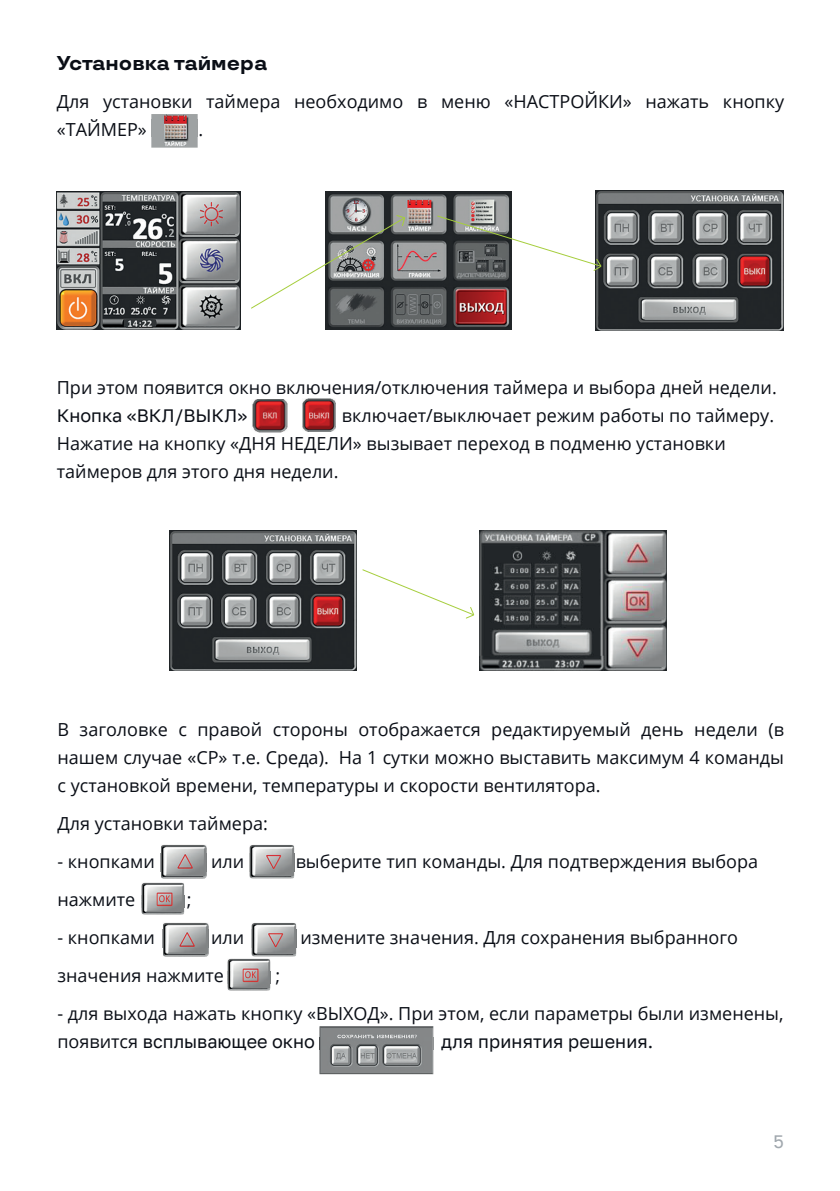
<style>
.page{position:relative;width:840px;height:1191px;background:#fff}
.page>*{position:absolute;margin:0;border:0;box-sizing:border-box;transform-origin:0 0}
.t1{font:700 20px "TT Travels";color:#0a0e16}
.t2{font:18px/28px "Open Sans";color:#0a0e16}
.t3{font:18px "Golos Text";color:#0a0e16}
.t4{font:18px "Golos Text";color:#a1a8ae}
.s1{font-family:"Open Sans"}
</style>
<div class="page">
<img style="left:151px;top:114px;width:46px;height:34px">
<img style="left:151px;top:120px;width:46px;height:17px">
<img style="left:595px;top:190px;width:187px;height:140px">
<img style="left:325px;top:192px;width:185px;height:137px">
<img style="left:57px;top:191px;width:183px;height:138px">
<svg style="left:251px;top:214px;width:155px;height:95px"></svg>
<svg style="left:436px;top:215px;width:165px;height:57px"></svg>
<img style="left:252px;top:399px;width:36px;height:33px">
<img style="left:252px;top:410px;width:36px;height:16px">
<img style="left:302px;top:398px;width:34px;height:33px">
<svg style="left:362px;top:569px;width:112px;height:50px"></svg>
<img style="left:169px;top:530px;width:188px;height:141px">
<img style="left:479px;top:530px;width:186px;height:141px">
<img style="left:249px;top:845px;width:45px;height:33px">
<img style="left:249px;top:854px;width:45px;height:18px">
<img style="left:161px;top:844px;width:45px;height:34px">
<img style="left:161px;top:854px;width:45px;height:18px">
<img style="left:141px;top:882px;width:43px;height:32px">
<img style="left:141px;top:895px;width:43px;height:13px">
<img style="left:251px;top:923px;width:45px;height:33px">
<img style="left:251px;top:930px;width:45px;height:18px">
<img style="left:163px;top:922px;width:45px;height:34px">
<img style="left:163px;top:930px;width:45px;height:18px">
<img style="left:227px;top:958px;width:43px;height:32px">
<img style="left:227px;top:971px;width:43px;height:13px">
<img style="left:319px;top:1026px;width:114px;height:48px">
<img style="left:319px;top:1038px;width:114px;height:12px">
<p class="t1" style="left:57px;top:51px;width:212px">Установка таймера</p>
<p class="t2" style="left:57px;top:87px;width:728px">Для установки таймера необходимо в меню «НАСТРОЙКИ» нажать кнопку «ТАЙМЕР»</p>
<p class="t2" style="left:198px;top:115px;width:6px">.</p>
<p class="t2" style="left:57px;top:373px;width:721px">При этом появится окно включения/отключения таймера и выбора дней недели.</p>
<p class="t3" style="left:57px;top:405px;width:192px">Кнопка «ВКЛ/ВЫКЛ»</p>
<p class="t2" style="left:57px;top:401px;width:718px;text-indent:285px">включает/выключает режим работы по таймеру.<br>Нажатие на кнопку «ДНЯ НЕДЕЛИ» вызывает переход в подменю установки таймеров для этого дня недели.</p>
<p class="t2" style="left:57px;top:714px;width:727px;text-align:justify">В заголовке с правой стороны отображается редактируемый день недели (в нашем случае «СР» т.е. Среда). На 1 сутки можно выставить максимум 4 команды с установкой времени, температуры и скорости вентилятора.</p>
<p class="t2" style="left:57px;top:808px;width:212px">Для установки таймера:</p>
<p class="t2" style="left:57px;top:846px;width:99px">- кнопками</p>
<p class="t2" style="left:211px;top:846px;width:35px">или</p>
<p class="t2" style="left:295px;top:846px;width:463px">выберите тип команды. Для подтверждения выбора</p>
<p class="t2" style="left:57px;top:884px;width:79px">нажмите</p>
<p class="t2" style="left:187px;top:884px;width:6px">;</p>
<p class="t2" style="left:57px;top:922px;width:99px">- кнопками</p>
<p class="t2" style="left:211px;top:922px;width:35px">или</p>
<p class="t2" style="left:300px;top:922px;width:439px">измените значения. Для сохранения выбранного</p>
<p class="t2" style="left:57px;top:960px;width:168px">значения нажмите</p>
<p class="t2" style="left:275px;top:960px;width:6px">;</p>
<p class="t2" style="left:57px;top:998px;width:727px">- для выхода нажать кнопку «ВЫХОД». При этом, если параметры были изменены,</p>
<p class="t3" style="left:57px;top:1030px;width:259px"><span class="s1">появится</span> всплывающее окно</p>
<p class="t3" style="left:441px;top:1030px;width:213px">для принятия решения.</p>
<p class="t4" style="left:773px;top:1131px;width:12px">5</p>
</div>
